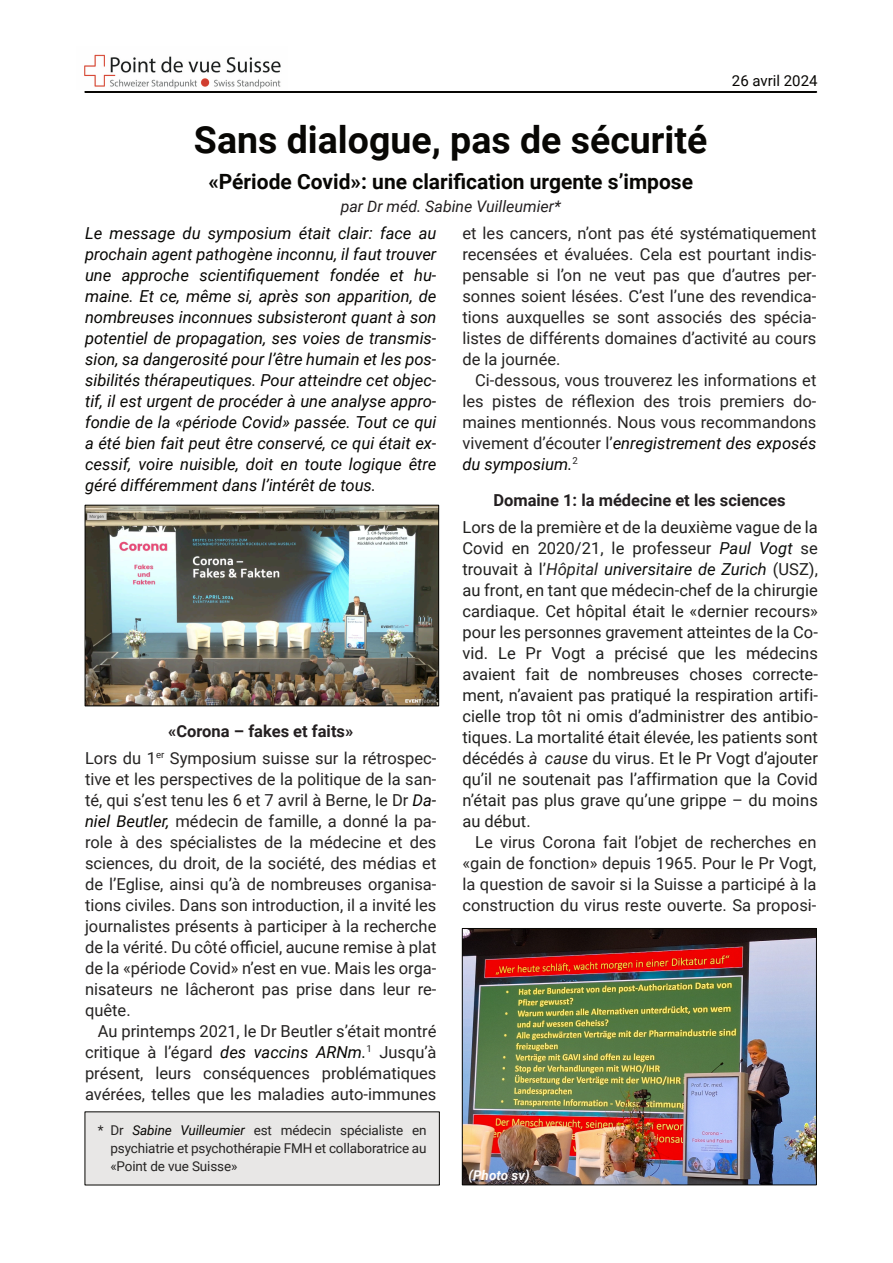
<style>
.page{position:relative;width:893px;height:1263px;background:#fff}
.page>*{position:absolute;margin:0;border:0;box-sizing:border-box;transform-origin:0 0}
.t1{font:700 37.5px "Roboto";color:#080704}
.t2{font:700 21px "Roboto";color:#080704}
.t3{font:16.5px/21px "Roboto";color:#262423;text-align:justify}
.t4{font:16.5px/21px "Roboto";letter-spacing:.005em;color:#21211f;text-align:justify}
.t5{font:italic 16.5px/21px "Roboto";color:#080704;text-align:justify}
.t6{font:700 16.5px "Roboto";color:#231f20}
.t7{font:italic 15.9px "Roboto";color:#231f20}
.t8{font:15px "Roboto";color:#080704}
.t9{font:13.5px/18px "Roboto";letter-spacing:-.01em;color:#262423;text-align:justify}
.t10{font:italic 700 13.5px "Roboto";color:#fdfbfb}
.s1{font-weight:700;color:#231f20}
.s2{font-style:italic;color:#080704}
.s3{font-style:italic;color:#0c0e0c}
.s4{font-style:italic}
</style>
<div class="page">
<img style="left:84px;top:54px;width:197px;height:35px">
<hr style="left:84px;top:91px;width:733px;height:2px;background:#080704">
<div style="left:85px;top:1111px;width:355px;height:74px;background:#e8e7e6"></div>
<img style="left:87px;top:507px;width:350px;height:197px">
<div style="left:85px;top:505px;width:354px;height:201px;border:1px solid #080704"></div>
<img style="left:464px;top:930px;width:351px;height:253px">
<div style="left:462px;top:928px;width:355px;height:257px;border:1px solid #080704"></div>
<h1 class="t1" style="left:194px;top:125px;width:515px">Sans dialogue, pas de sécurité</h1>
<p class="t2" style="left:208px;top:173px;width:486px">«Période Covid»: une clarification urgente s’impose</p>
<p class="t7" style="left:341px;top:200px;width:222px">par Dr méd. Sabine Vuilleumier*</p>
<p class="t8" style="left:732px;top:74px;width:87px">26 avril 2024</p>
<p class="t5" style="left:85px;top:224px;width:353px">Le message du symposium était clair: face au prochain agent pathogène inconnu, il faut trouver une approche scientifiquement fondée et hu&shy;maine. Et ce, même si, après son apparition, de nombreuses inconnues subsisteront quant à son potentiel de propagation, ses voies de transmis&shy;sion, sa dangerosité pour l’être humain et les pos&shy;sibilités thérapeutiques. Pour atteindre cet objec&shy;tif, il est urgent de procéder à une analyse appro&shy;fondie de la «période Covid» passée. Tout ce qui a été bien fait peut être conservé, ce qui était ex&shy;cessif, voire nuisible, doit en toute logique être géré différemment dans l’intérêt de tous.</p>
<p class="t3" style="left:85px;top:719px;width:353px;line-height:27px;text-align:center"><span class="s1">«Corona – fakes et faits»<br></span>Lors du 1<sup>er</sup> Symposium suisse sur la rétrospec-</p>
<p class="t3" style="left:85px;top:770px;width:353px">tive et les perspectives de la politique de la san&shy;té, qui s’est tenu les 6 et 7 avril à Berne, le Dr <span class="s2">Da&shy;niel Beutler,</span> médecin de famille, a donné la pa&shy;role à des spécialistes de la médecine et des sciences, du droit, de la société, des médias et de l’Eglise, ainsi qu’à de nombreuses organisa&shy;tions civiles. Dans son introduction, il a invité les journalistes présents à participer à la recherche de la vérité. Du côté officiel, aucune remise à plat de la «période Covid» n’est en vue. Mais les orga&shy;nisateurs ne lâcheront pas prise dans leur re&shy;quête.</p>
<p class="t3" style="left:85px;top:1022px;width:353px;text-indent:13px">Au printemps 2021, le Dr Beutler s’était montré critique à l’égard <span class="s2">des vaccins ARNm.</span><sup>1</sup> Jusqu’à présent, leurs conséquences problématiques avérées, telles que les maladies auto-immunes</p>
<p class="t9" style="left:110px;top:1122px;width:318px;text-indent:-13px">* Dr <span class="s2">Sabine Vuilleumier</span> est médecin spécialiste en psychiatrie et psychothérapie FMH et collaboratrice au «Point de vue Suisse»</p>
<p class="t3" style="left:462px;top:224px;width:356px">et les cancers, n’ont pas été systématiquement recensées et évaluées. Cela est pourtant indis&shy;pensable si l’on ne veut pas que d’autres per&shy;sonnes soient lésées. C’est l’une des revendica&shy;tions auxquelles se sont associés des spécia&shy;listes de différents domaines d’activité au cours de la journée.</p>
<p class="t3" style="left:462px;top:371px;width:356px;text-indent:13px">Ci-dessous, vous trouverez les informations et les pistes de réflexion des trois premiers do&shy;maines mentionnés. Nous vous recommandons vivement d’écouter l’<span class="s2">enregistrement des exposés du symposium.</span><sup>2</sup></p>
<p class="t6" style="left:493px;top:493px;width:294px">Domaine 1: la médecine et les sciences</p>
<p class="t4" style="left:462px;top:516px;width:357px">Lors de la première et de la deuxième vague de la Covid en 2020/21, le professeur <span class="s3">Paul Vogt</span> se trouvait à l’<span class="s4">Hôpital</span> <span class="s3">universitaire de Zurich</span> (USZ), au front, en tant que médecin-chef de la chirurgie cardiaque. Cet hôpital était le «dernier recours» pour les personnes gravement atteintes de la Co&shy;vid. Le Pr Vogt a précisé que les médecins avaient fait de nombreuses choses correcte&shy;ment, n’avaient pas pratiqué la respiration artifi&shy;cielle trop tôt ni omis d’administrer des antibio&shy;tiques. La mortalité était élevée, les patients sont décédés <span class="s4">à cause</span> du virus. Et le Pr Vogt d’ajouter qu’il ne soutenait pas l’affirmation que la Covid n’était pas plus grave qu’une grippe – du moins au début.</p>
<p class="t3" style="left:462px;top:833px;width:356px;text-indent:13px">Le virus Corona fait l’objet de recherches en «gain de fonction» depuis 1965. Pour le Pr Vogt, la question de savoir si la Suisse a participé à la construction du virus reste ouverte. Sa proposi-</p>
<p class="t10" style="left:468px;top:1169px;width:63px">(Photo sv)</p>
</div>
